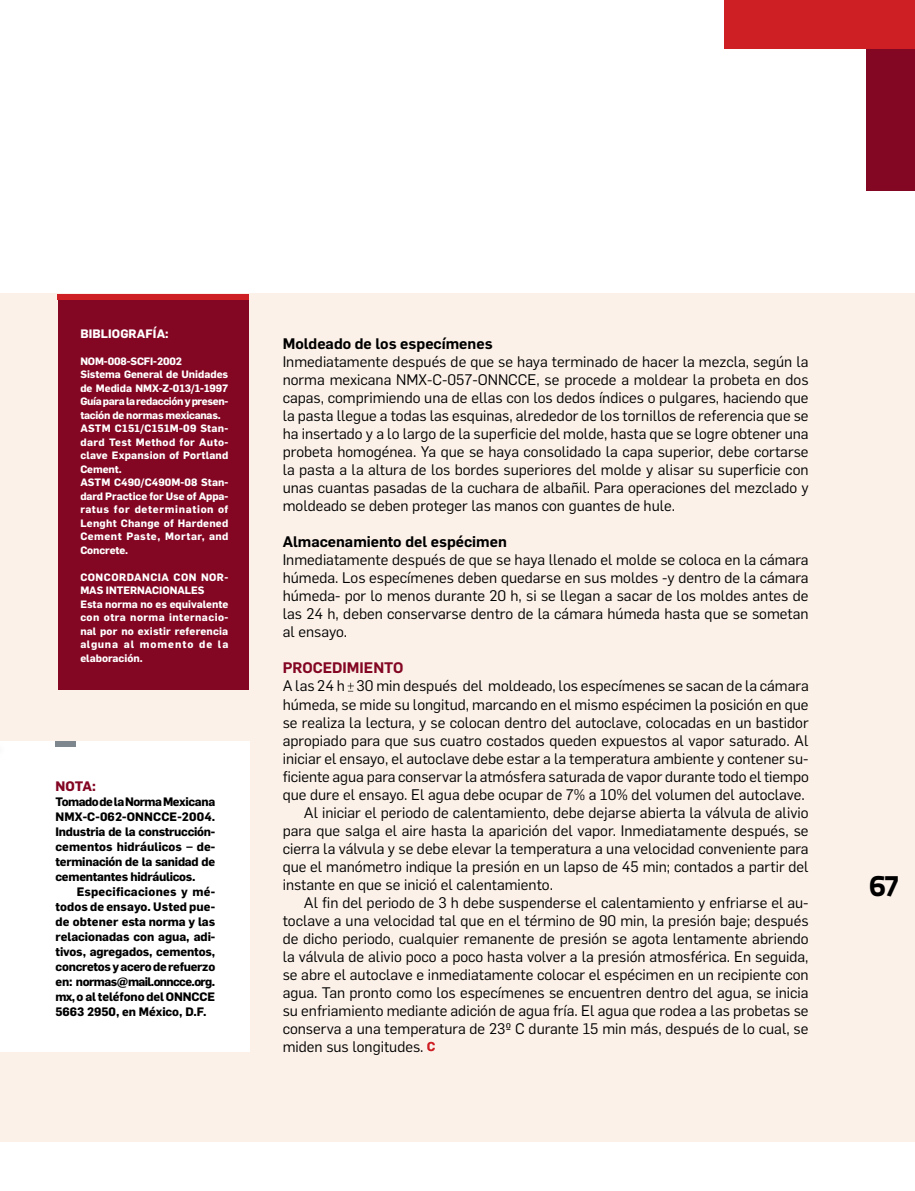
<style>
.page{position:relative;width:915px;height:1191px;background:#fff}
.page>*{position:absolute;margin:0;border:0;box-sizing:border-box;transform-origin:0 0}
.t1{font:800 30px "Titillium Text 22 L";color:#000}
.t2{font:15px/18px "Flama";color:#000;text-align:justify}
.t3{font:600 15px "Flama";color:#000}
.t4{font:600 15px "Flama";color:#830623}
.t5{font:700 13.5px "Flama";color:#830623}
.t6{font:700 12px/15px "Flama";letter-spacing:-.02em;color:#000;text-align:justify}
.t7{font:700 12px/15px "Flama";letter-spacing:-.04em;color:#000}
.t8{font:700 12px/15px "Flama";color:#000}
.t9{font:700 12px "Flama";letter-spacing:.01em;color:#fff}
.t10{font:700 10.5px/13.5px "Flama";color:#fff}
.t11{font:700 10.5px/13.5px "Flama";letter-spacing:.02em;color:#fff}
.t12{font:700 10.5px/13.5px "Flama";letter-spacing:.045em;color:#fff}
</style>
<div class="page">
<div style="left:0;top:293px;width:914px;height:849px;background:#fbf1e8"></div>
<div style="left:865px;top:0;width:49px;height:191px;background:#830623"></div>
<div style="left:724px;top:0;width:190px;height:49px;background:#ce1f25"></div>
<svg style="left:347px;top:683px;width:7px;height:8px"></svg>
<div style="left:0;top:741px;width:249px;height:310px;background:#fff"></div>
<div style="left:55px;top:742px;width:20px;height:5px;background:#7e878e"></div>
<div style="left:58px;top:297px;width:190px;height:393px;background:#830623"></div>
<div style="left:58px;top:294px;width:191px;height:6px;background:#ce1f25"></div>
<svg style="left:427px;top:1041px;width:7px;height:10px"></svg>
<p class="t9" style="left:80px;top:325px;width:90px">BIBLIOGRAFÍA:</p>
<p class="t10" style="left:80px;top:353px;width:149px">NOM-008-SCFI-2002<br>Sistema General de Unidades de Medida NMX-Z-013/1-1997<br>Guía para la redacción y presen&shy;tación de normas mexicanas.<br>ASTM C151/C151M-09 Stan&shy;dard Test Method for Auto&shy;clave Expansion of Portland<br>Cement.<br>ASTM C490/C490M-08 Stan&shy;dard Practice for Use of Appa&shy;ratus for determination of<br>Lenght Change of Hardened<br>Cement Paste, Mortar, and<br>Concrete.</p>
<p class="t12" style="left:80px;top:569px;width:149px">CONCORDANCIA CON NOR-<br>MAS INTERNACIONA</p>
<p class="t11" style="left:80px;top:583px;width:149px;text-indent:104px">LES<br>Esta norma no es equivalente con otra norma internacio&shy;nal por no existir referencia alguna al momento de la elaboración.</p>
<p class="t5" style="left:55px;top:776px;width:42px">nota:</p>
<p class="t7" style="left:55px;top:793px;width:161px">Tomado de la Norma Mexicana<br>NMX-C-062-ONN</p>
<p class="t6" style="left:55px;top:808px;width:161px;text-indent:98px">CCE-2004.<br>Industria de la construcción&shy;cementos hidráulicos – de&shy;terminación de la sanidad de cementantes hidráulicos.</p>
<p class="t6" style="left:55px;top:883px;width:161px;text-indent:21px">Especificaciones y mé&shy;todos de ensayo. Usted pue&shy;de obtener esta norma y las relacionadas con agua, adi&shy;tivos, agregados, cementos, concretos y acero de refuerzo en: normas@mail.onncce.org. mx, o al teléfono del ONN</p>
<p class="t8" style="left:55px;top:988px;width:161px;text-indent:136px">CCE<br>5663 2950, en México, D.F.</p>
<p class="t3" style="left:282px;top:333px;width:211px">Moldeado de los especímenes</p>
<p class="t2" style="left:282px;top:352px;width:527px">I nmediatamente después de que se haya terminado de hacer la mezcla, según la norma mexicana N MX-C-057-ONN</p>
<p class="t2" style="left:282px;top:370px;width:527px;text-indent:225px">CCE, se procede a moldear la probeta en dos capas, comprimiendo una de ellas con los dedos índices o pulgares, haciendo que la pasta llegue a todas las esquinas, alrededor de los tornillos de referencia que se ha insertado y a lo largo de la superficie del molde, hasta que se logre obtener una probeta homogénea. Ya que se haya consolidado la capa superior, debe cortarse la pasta a la altura de los bordes superiores del molde y alisar su superficie con unas cuantas pasadas de la cuchara de albañil. Para operaciones del mezclado y moldeado se deben proteger las manos con guantes de hule.</p>
<p class="t3" style="left:282px;top:531px;width:225px">Almacenamiento del espécimen</p>
<p class="t2" style="left:282px;top:550px;width:527px">I nmediatamente después de que se haya llenado el molde se coloca en la cámara húmeda. Los especímenes deben quedarse en sus moldes -y dentro de la cámara húmeda- por lo menos durante 20 h, si se llegan a sacar de los moldes antes de las 24 h, deben conservarse dentro de la cámara húmeda hasta que se sometan al ensayo.</p>
<p class="t4" style="left:282px;top:657px;width:122px">PROCEDIMIENTO</p>
<p class="t2" style="left:282px;top:676px;width:527px">A las 24 h 30 min después del moldeado, los especímenes se sacan de la cámara</p>
<p class="t2" style="left:282px;top:694px;width:527px">húmeda, se mide su longitud, marcando en el mismo espécimen la posición en que</p>
<p class="t2" style="left:282px;top:712px;width:527px">se realiza la lectura, y se colocan dentro del autoclave, colocadas en un bastidor</p>
<p class="t2" style="left:282px;top:730px;width:527px">apropiado para que sus cuatro costados queden expuestos al vapor saturado. Al</p>
<p class="t2" style="left:282px;top:748px;width:527px">iniciar el ensayo, el autoclave debe estar a la temperatura ambiente y contener su-</p>
<p class="t2" style="left:282px;top:766px;width:527px">ficiente agua para conservar la atmósfera saturada de vapor durante todo el tiempo</p>
<p class="t2" style="left:282px;top:784px;width:523px">que dure el ensayo. El agua debe ocupar de 7% a 10% del volumen del autoclave.</p>
<p class="t2" style="left:304px;top:802px;width:506px">Al iniciar el periodo de calentamiento, debe dejarse abierta la válvula de alivio</p>
<p class="t2" style="left:282px;top:820px;width:527px">para que salga el aire hasta la aparición del vapor. I nmediatamente después, se</p>
<p class="t2" style="left:282px;top:838px;width:527px">cierra la válvula y se debe elevar la temperatura a una velocidad conveniente para</p>
<p class="t2" style="left:282px;top:856px;width:527px">que el manómetro indique la presión en un lapso de 45 min; contados a partir del</p>
<p class="t2" style="left:282px;top:874px;width:272px">instante en que se inició el calentamiento.</p>
<p class="t2" style="left:304px;top:892px;width:506px">Al fin del periodo de 3 h debe suspenderse el calentamiento y enfriarse el au-</p>
<p class="t2" style="left:282px;top:910px;width:527px">toclave a una velocidad tal que en el término de 90 min, la presión baje; después</p>
<p class="t2" style="left:282px;top:928px;width:527px">de dicho periodo, cualquier remanente de presión se agota lentamente abriendo</p>
<p class="t2" style="left:282px;top:946px;width:527px">la válvula de alivio poco a poco hasta volver a la presión atmosférica. En seguida,</p>
<p class="t2" style="left:282px;top:964px;width:527px">se abre el autoclave e inmediatamente colocar el espécimen en un recipiente con</p>
<p class="t2" style="left:282px;top:982px;width:527px">agua. Tan pronto como los especímenes se encuentren dentro del agua, se inicia</p>
<p class="t2" style="left:282px;top:1000px;width:527px">su enfriamiento mediante adición de agua fría. El agua que rodea a las probetas se</p>
<p class="t2" style="left:282px;top:1018px;width:527px">conserva a una temperatura de 23º C durante 15 min más, después de lo cual, se</p>
<p class="t2" style="left:282px;top:1036px;width:142px">miden sus longitudes.</p>
<h1 class="t1" style="left:869px;top:862px;width:32px">67</h1>
</div>
